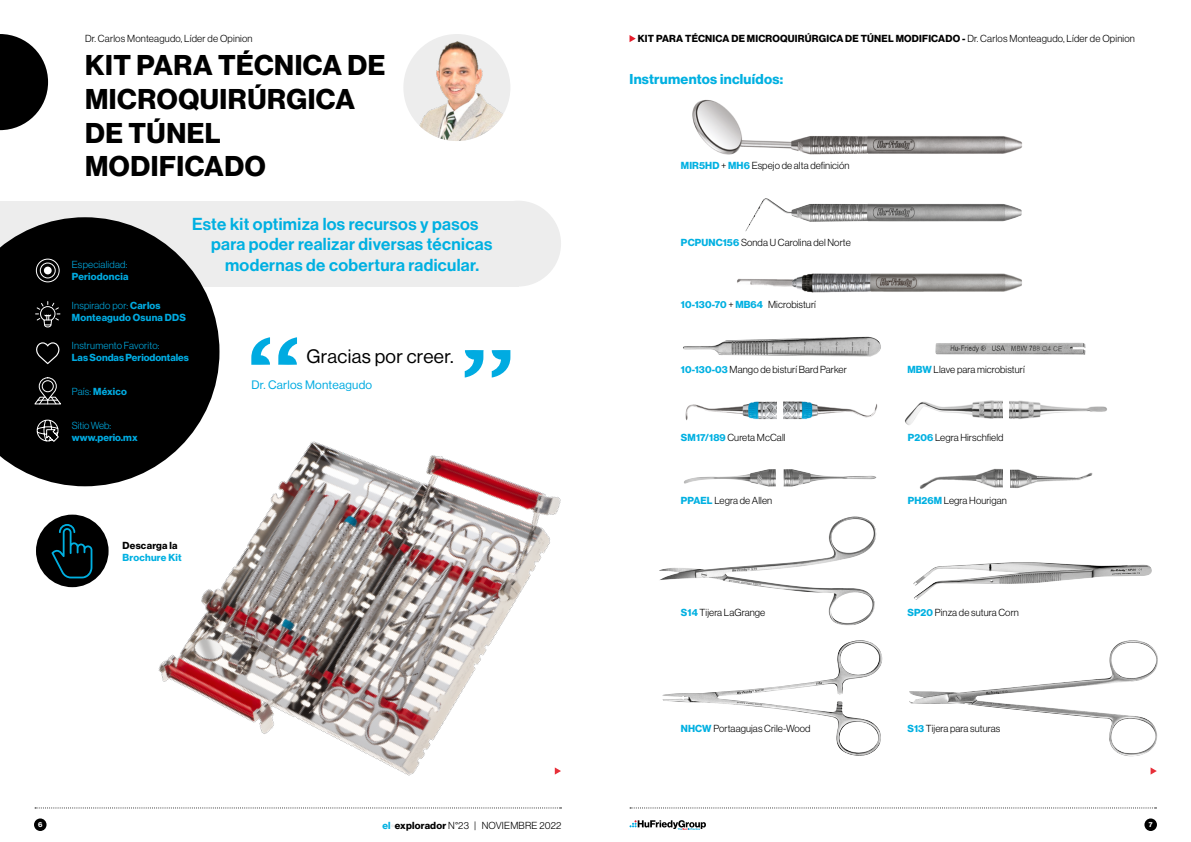
<style>
.page{position:relative;width:1191px;height:842px;background:#fff}
.page>*{position:absolute;margin:0;border:0;box-sizing:border-box;transform-origin:0 0}
.t1{font:28px/33.6px "N Haas Grotesk DS Pro 75 Bd";letter-spacing:.02em;color:#000}
.t2{font:19px "N Haas Grotesk DS Pro 55 Rg";letter-spacing:.02em;color:#000}
.t3{font:17px/20.4px "N Haas Grotesk DS Pro 65 Md";letter-spacing:.02em;color:#00b0e1}
.t4{font:14px "N Haas Grotesk DS Pro 75 Bd";letter-spacing:.02em;color:#00b0e1}
.t5{font:12px "N Haas Grotesk DS Pro 55 Rg";letter-spacing:.02em;color:#00abe1}
.t6{font:10px "N Haas Grotesk DS Pro 45 Lt";letter-spacing:.01em;color:#000}
.t7{font:10px "N Haas Grotesk DS Pro 75 Bd";letter-spacing:.02em;color:#000}
.t8{font:10px "N Haas Grotesk DS Pro 75 Bd";letter-spacing:.015em;color:#00abe1}
.t9{font:10px "N Haas Grotesk DS Pro 45 Lt";letter-spacing:.02em;color:#00abe1}
.t10{font:10px "N Haas Grotesk DS Pro 75 Bd";letter-spacing:.01em;color:#00b0e1}
.t11{font:10px "N Haas Grotesk DS Pro 45 Lt";color:#00abe1}
.t12{font:7px "N Haas Grotesk DS Pro 75 Bd";color:#fff}
.s1{font-family:"N Haas Grotesk DS Pro 75 Bd"}
.s2{font-family:"N Haas Grotesk DS Pro 45 Lt"}
.s3{font-family:"N Haas Grotesk DS Pro 75 Bd";color:#00b0e1}
.s4{font-family:"N Haas Grotesk DS Pro 45 Lt";color:#000}
.s5{font-family:"N Haas Grotesk DS Pro 75 Bd";color:#ededed}
</style>
<div class="page">
<svg style="left:35px;top:807px;width:57px;height:1px"></svg>
<svg style="left:644px;top:820px;width:62px;height:10px"></svg>
<svg style="left:644px;top:807px;width:512px;height:1px"></svg>
<div style="left:34px;top:818px;width:13px;height:13px;background:#000;border-radius:50%"></div>
<div style="left:1144px;top:818px;width:13px;height:13px;background:#000;border-radius:50%"></div>
<img style="left:685px;top:401px;width:91px;height:20px">
<img style="left:783px;top:401px;width:95px;height:19px">
<img style="left:905px;top:400px;width:97px;height:25px">
<img style="left:1009px;top:400px;width:98px;height:19px">
<img style="left:692px;top:100px;width:330px;height:54px">
<div style="left:0;top:201px;width:519px;height:85px;background:#ededed"></div>
<div style="left:475px;top:201px;width:86px;height:86px;background:#ededed;border-radius:50%"></div>
<img style="left:403px;top:35px;width:107px;height:106px">
<svg style="left:0;top:217px;width:219px;height:269px;fill:#000"></svg>
<svg style="left:36px;top:259px;width:24px;height:23px"></svg>
<div style="left:44px;top:267px;width:8px;height:7px;background:#fff;border-radius:50%"></div>
<svg style="left:36px;top:342px;width:23px;height:22px"></svg>
<svg style="left:33px;top:377px;width:30px;height:28px"></svg>
<svg style="left:37px;top:420px;width:22px;height:22px"></svg>
<svg style="left:36px;top:301px;width:24px;height:27px"></svg>
<img style="left:93px;top:316px;width:551px;height:512px">
<svg style="left:0;top:34px;width:48px;height:96px"></svg>
<div style="left:123px;top:515px;width:76px;height:72px;background:#fff"></div>
<div style="left:36px;top:515px;width:73px;height:72px;background:#000;border-radius:50%"></div>
<svg style="left:51px;top:524px;width:41px;height:54px"></svg>
<svg style="left:629px;top:35px;width:7px;height:7px"></svg>
<svg style="left:251px;top:337px;width:46px;height:28px"></svg>
<svg style="left:465px;top:350px;width:45px;height:28px"></svg>
<img style="left:745px;top:198px;width:276px;height:34px">
<img style="left:737px;top:273px;width:285px;height:20px">
<img style="left:683px;top:337px;width:198px;height:20px">
<img style="left:935px;top:343px;width:150px;height:12px">
<img style="left:913px;top:562px;width:239px;height:38px">
<img style="left:662px;top:640px;width:220px;height:116px">
<img style="left:909px;top:640px;width:249px;height:117px">
<img style="left:659px;top:516px;width:218px;height:110px">
<img style="left:684px;top:469px;width:92px;height:18px">
<img style="left:783px;top:469px;width:93px;height:18px">
<img style="left:919px;top:468px;width:83px;height:21px">
<img style="left:1010px;top:469px;width:83px;height:19px">
<svg style="left:555px;top:767px;width:6px;height:8px"></svg>
<svg style="left:1150px;top:767px;width:6px;height:8px"></svg>
<p class="t6" style="left:85px;top:33px;width:169px">Dr. Carlos Monteagudo, Líder de Opinion</p>
<h1 class="t1" style="left:85px;top:49px;width:302px">KIT PARA TÉCNICA DE<br>MICROQUIRÚRGICA<br>DE TÚNEL<br>MODIFICADO</h1>
<h3 class="t3" style="left:211px;top:214px;width:283px;text-indent:-19px">Este kit optimiza los recursos y pasos para poder realizar diversas técnicas</h3>
<p class="t9" style="left:72px;top:259px;width:57px">Especialidad:</p>
<h3 class="t3" style="left:225px;top:255px;width:255px">modernas de cobertura radicular.</h3>
<p class="t8" style="left:72px;top:271px;width:58px">Periodoncia</p>
<p class="t9" style="left:72px;top:300px;width:90px">Inspirado por: <span class="s1">Carlos</span></p>
<p class="t8" style="left:72px;top:312px;width:116px">Monteagudo Osuna DDS</p>
<p class="t9" style="left:72px;top:340px;width:89px">Instrumento Favorito:</p>
<p class="t8" style="left:72px;top:352px;width:118px">Las Sondas Periodontales</p>
<p class="t8" style="left:72px;top:386px;width:57px"><span class="s2">País:</span> México</p>
<p class="t11" style="left:72px;top:419px;width:41px">Sitio Web:</p>
<p class="t8" style="left:72px;top:431px;width:67px">www.perio.mx</p>
<p class="t7" style="left:123px;top:539px;width:56px">Descarga la</p>
<p class="t10" style="left:123px;top:551px;width:61px">Brochure Kit</p>
<h2 class="t2" style="left:306px;top:346px;width:149px">Gracias por creer.</h2>
<p class="t5" style="left:251px;top:378px;width:122px">Dr. Carlos Monteagudo</p>
<p class="t7" style="left:637px;top:33px;width:499px">KIT PARA TÉCNICA DE MICROQUIRÚRGICA DE TÚNEL MODIFICADO - <span class="s2">Dr. Carlos Monteagudo, Líder de Opinion</span></p>
<h3 class="t4" style="left:629px;top:71px;width:155px">Instrumentos incluídos:</h3>
<p class="t6" style="left:681px;top:160px;width:170px"><span class="s3">MIR5HD</span> + <span class="s3">MH6</span> Espejo de alta definición</p>
<p class="t6" style="left:681px;top:236px;width:171px"><span class="s3">PCPUNC156</span> Sonda U Carolina del Norte</p>
<p class="t10" style="left:681px;top:298px;width:136px">10-130-70 <span class="s4">+</span> MB64 <span class="s4">Microbisturí</span></p>
<p class="t6" style="left:681px;top:364px;width:167px"><span class="s3">10-130-03</span> Mango de bisturí Bard Parker</p>
<p class="t6" style="left:907px;top:364px;width:119px"><span class="s3">MBW</span> Llave para microbisturí</p>
<p class="t6" style="left:681px;top:432px;width:106px"><span class="s3">SM17/189</span> Cureta McCall</p>
<p class="t6" style="left:908px;top:432px;width:97px"><span class="s3">P206</span> Legra Hirschfield</p>
<p class="t6" style="left:681px;top:495px;width:93px"><span class="s3">PPAEL</span> Legra de Allen</p>
<p class="t6" style="left:908px;top:495px;width:101px"><span class="s3">PH26M</span> Legra Hourigan</p>
<p class="t6" style="left:681px;top:607px;width:86px"><span class="s3">S14</span> Tijera LaGrange</p>
<p class="t6" style="left:907px;top:607px;width:113px"><span class="s3">SP20</span> Pinza de sutura Corn</p>
<p class="t6" style="left:681px;top:723px;width:131px"><span class="s3">NHCW</span> Portaagujas Crile-Wood</p>
<p class="t6" style="left:907px;top:723px;width:94px"><span class="s3">S13</span> Tijera para suturas</p>
<p class="t12" style="left:38px;top:821px;width:6px">6</p>
<p class="t6" style="left:382px;top:819px;width:180px"><span class="s3">el</span><span class="s5">•</span><span class="s1">explorador</span> N°23 | NOVIEMBRE 2022</p>
<p class="t12" style="left:1148px;top:821px;width:5px">7</p>
</div>
